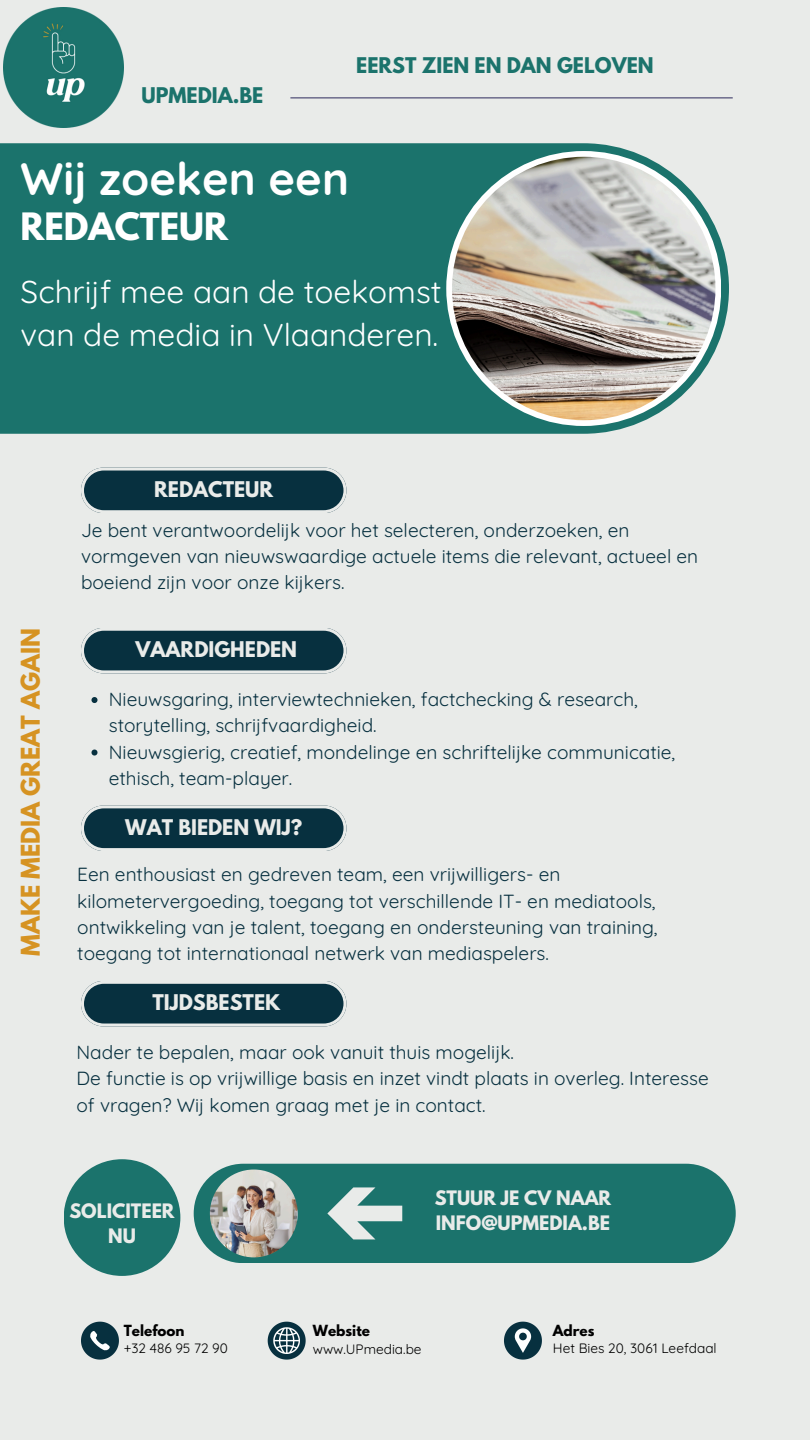
<style>
.page{position:relative;width:810px;height:1440px;background:#e9ebe9}
.page>*{position:absolute;margin:0;border:0;box-sizing:border-box;transform-origin:0 0}
.t1{font:700 45.3px "Quicksand";color:#fff}
.t2{font:700 33.4px "League Spartan";color:#fff}
.t3{font:31.6px/43.5px "Quicksand";color:#fff}
.t4{font:700 22.9px "League Spartan";color:#d69322}
.t5{font:700 19.2px "League Spartan";color:#e9ebe9}
.t6{font:700 19.2px "League Spartan";color:#1b736c}
.t7{font:19px/26.2px "Quicksand";color:#07303f}
.t8{font:700 17.7px/24.8px "League Spartan";color:#e9ebe9;text-align:center}
.t9{font:13.6px "Quicksand";color:#000}
.t10{font:700 13.6px "League Spartan";color:#000}
</style>
<div class="page">
<hr style="left:290px;top:98px;width:443px;height:1px;background:#2d2a5b">
<svg style="left:81px;top:1322px;width:38px;height:38px"></svg>
<svg style="left:268px;top:1322px;width:38px;height:38px"></svg>
<svg style="left:504px;top:1322px;width:38px;height:38px"></svg>
<svg style="left:0;top:143px;width:729px;height:291px;background:#287a73"></svg>
<div style="left:194px;top:1164px;width:542px;height:99px;background:#1b736c;border-radius:50px"></div>
<div style="left:64px;top:1159px;width:116px;height:117px;background:#1b736c;border-radius:50%"></div>
<svg style="left:81px;top:468px;width:265px;height:45px;background:#2b4e5a"></svg>
<svg style="left:81px;top:628px;width:265px;height:45px;background:#2b4e5a"></svg>
<svg style="left:81px;top:981px;width:265px;height:46px;background:#2e505c"></svg>
<svg style="left:446px;top:151px;width:275px;height:275px;background:#f5f7f7"></svg>
<img style="left:452px;top:157px;width:263px;height:263px;border-radius:50%">
<img style="left:210px;top:1170px;width:88px;height:87px;border-radius:50%">
<svg style="left:327px;top:1188px;width:75px;height:51px"></svg>
<img style="left:4px;top:8px;width:120px;height:120px">
<svg style="left:92px;top:697px;width:6px;height:6px"></svg>
<svg style="left:92px;top:750px;width:6px;height:6px"></svg>
<svg style="left:81px;top:805px;width:265px;height:46px;background:#2e505d"></svg>
<h4 class="t6" style="left:141px;top:86px;width:123px">UPMEDIA.BE</h4>
<p class="t6" style="left:356px;top:56px;width:299px">EERST ZIEN EN DAN GELOVEN</p>
<p class="t1" style="left:21px;top:149px;width:330px">Wij zoeken een</p>
<h5 class="t2" style="left:21px;top:210px;width:209px">REDACTEUR</h5>
<p class="t3" style="left:21px;top:269px;width:422px">Schrijf mee aan de toekomst van de media in Vlaanderen.</p>
<h5 class="t5" style="left:154px;top:480px;width:121px">REDACTEUR</h5>
<p class="t4" style="left:19px;top:956px;width:329px;rotate:-90deg">MAKE MEDIA GREAT AGAIN</p>
<p class="t7" style="left:81px;top:517px;width:619px">Je bent verantwoordelijk voor het selecteren, onderzoeken, en vormgeven van nieuwswaardige actuele items die relevant, actueel en boeiend zijn voor onze kijkers.</p>
<h6 class="t5" style="left:136px;top:640px;width:163px">VAARDIGHEDEN</h6>
<h6 class="t7" style="left:109px;top:686px;width:531px">Nieuwsgaring, interviewtechnieken, factchecking &amp; research, storytelling, schrijfvaardigheid.</h6>
<h5 class="t7" style="left:109px;top:738px;width:568px">Nieuwsgierig, creatief, mondelinge en schriftelijke communicatie, ethisch, team-player.</h5>
<p class="t5" style="left:125px;top:817px;width:179px">WAT BIEDEN WIJ?</p>
<h5 class="t7" style="left:77px;top:861px;width:582px">Een enthousiast en gedreven team, een vrijwilligers- en kilometervergoeding, toegang tot verschillende IT- en mediatools, ontwikkeling van je talent, toegang en ondersteuning van training, toegang tot internationaal netwerk van mediaspelers.</h5>
<h5 class="t5" style="left:152px;top:993px;width:129px">TIJDSBESTEK</h5>
<h5 class="t7" style="left:77px;top:1039px;width:634px">Nader te bepalen, maar ook vanuit thuis mogelijk.<br>De functie is op vrijwillige basis en inzet vindt plaats in overleg. Interesse of vragen? Wij komen graag met je in contact.</h5>
<p class="t8" style="left:69px;top:1201px;width:107px">SOLICITEER<br>NU</p>
<p class="t8" style="left:435px;top:1188px;width:178px;text-align:left">STUUR JE CV NAAR<br>INFO@UPMEDIA.BE</p>
<h5 class="t10" style="left:124px;top:1324px;width:62px">Telefoon</h5>
<p class="t10" style="left:313px;top:1324px;width:59px">Website</p>
<h1 class="t10" style="left:553px;top:1324px;width:43px">Adres</h1>
<p class="t9" style="left:124px;top:1339px;width:106px">+32 486 95 72 90</p>
<h2 class="t9" style="left:313px;top:1340px;width:110px">www.UPmedia.be</h2>
<h3 class="t9" style="left:553px;top:1340px;width:165px">Het Bies 20, 3061 Leefdaal</h3>
</div>
